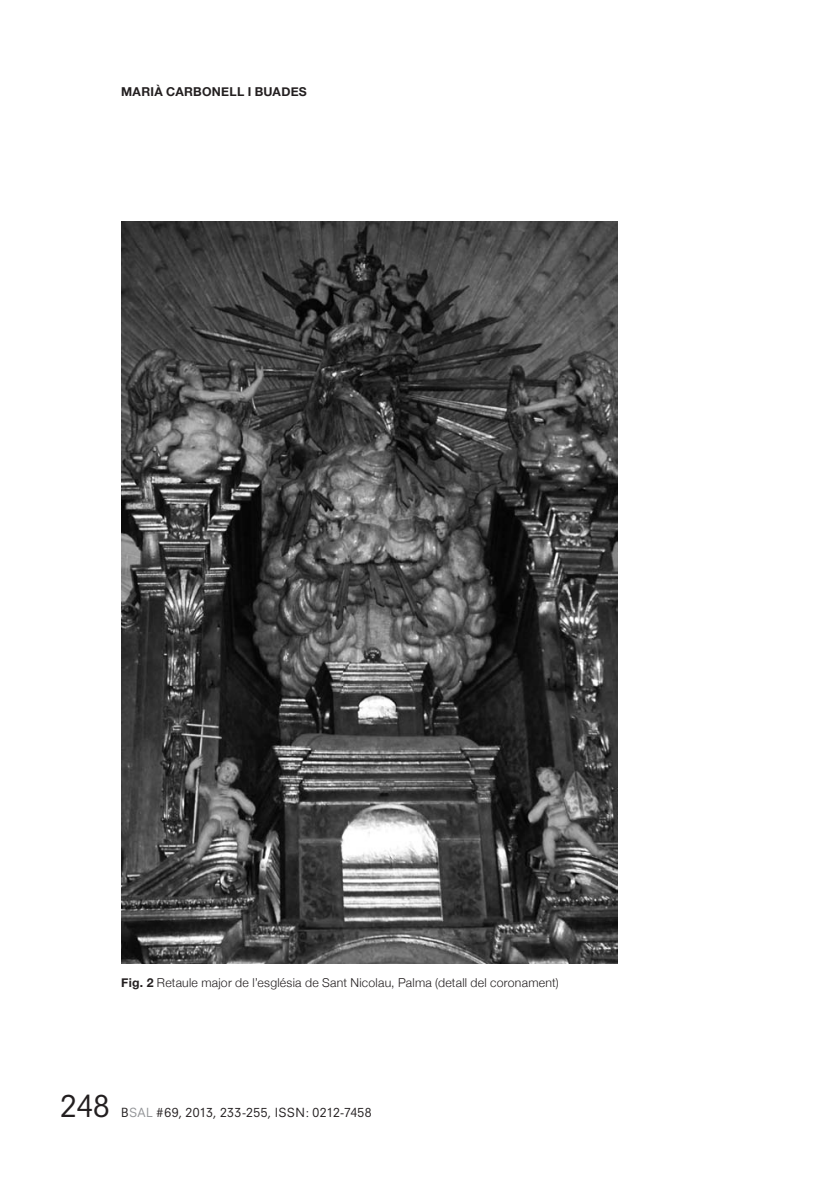
<style>
.page{position:relative;width:838px;height:1185px;background:#fff}
.page>*{position:absolute;margin:0;border:0;box-sizing:border-box;transform-origin:0 0}
.t1{font:29.75px "Neuzeit S";color:#231f20}
.t2{font:300 12.25px "Helvetica Neue";letter-spacing:.02em;color:#231f20}
.t3{font:12.25px "Neuzeit S";letter-spacing:.03em;color:#231f20}
.t4{font:700 12.25px "Helvetica Neue";letter-spacing:.025em;color:#231f20}
.s1{font-weight:700}
.s2{color:#939598}
</style>
<div class="page">
<img style="left:121px;top:222px;width:496px;height:741px">
<p class="t4" style="left:121px;top:81px;width:187px">MARIÀ CARBONELL I BUADES</p>
<p class="t2" style="left:121px;top:973px;width:439px"><span class="s1">Fig. 2</span> Retaule major de l’església de Sant Nicolau, Palma (detall del coronament)</p>
<h1 class="t1" style="left:60px;top:1087px;width:51px">248</h1>
<p class="t3" style="left:121px;top:1104px;width:252px">B<span class="s2">SAL</span> #69, 2013, 233-255, ISSN: 0212-7458</p>
</div>
